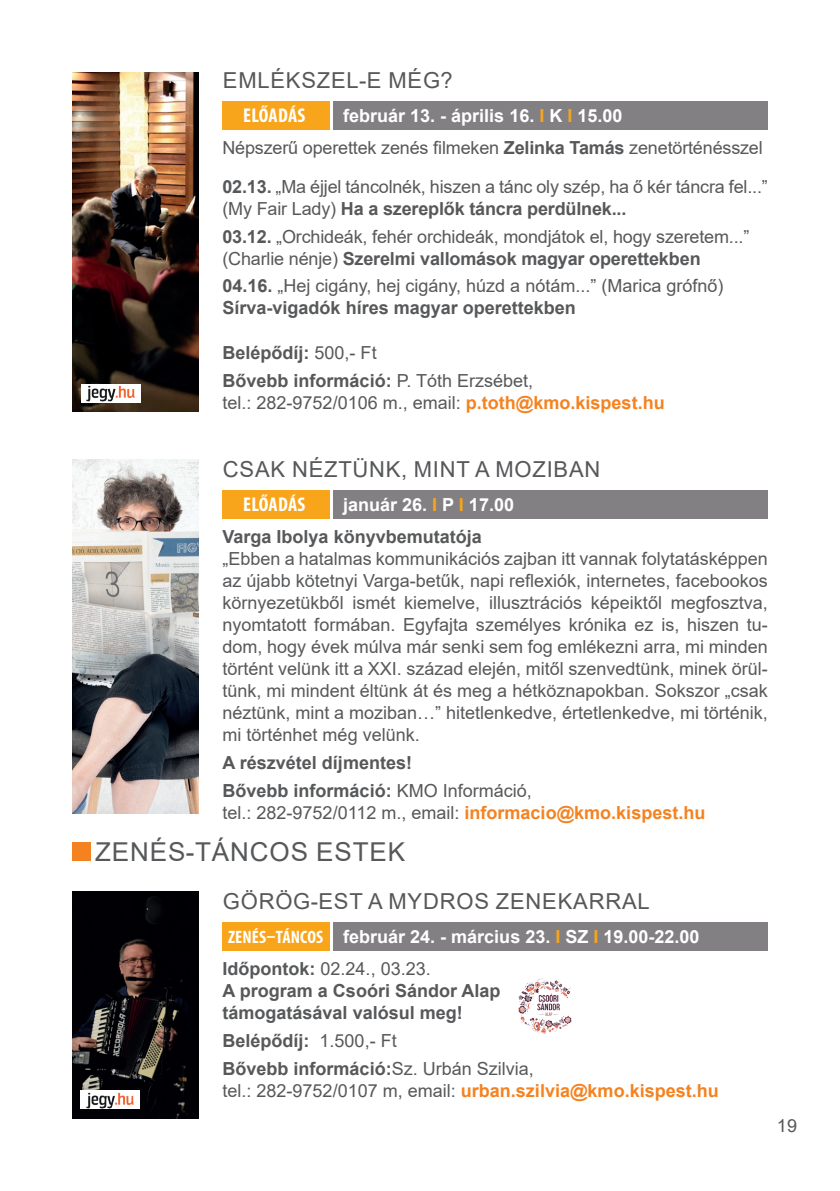
<style>
.page{position:relative;width:840px;height:1191px;background:#fff}
.page>*{position:absolute;margin:0;border:0;box-sizing:border-box;transform-origin:0 0}
.t1{font:26px "Arial";letter-spacing:.035em;color:#57585a}
.t2{font:22px "Arial";letter-spacing:.035em;color:#57585a}
.t3{font:700 condensed 20px "Myriad Pro";letter-spacing:.01em;color:#fff}
.t4{font:18px/22px "Arial";letter-spacing:-.01em;color:#57585a}
.t5{font:700 18px/28px "Arial";color:#57585a}
.t6{font:700 18px "Arial";color:#fff}
.t7{font:700 18px "Arial";color:#f58220}
.s1{color:#f9a51b}
.s2{font-weight:700}
.s3{font-weight:400}
.s4{font-weight:700;color:#f58220}
.s5{font-family:"Myriad Pro";font-stretch:condensed}
.s6{font-weight:400;color:#57585a}
</style>
<div class="page">
<img style="left:72px;top:891px;width:126px;height:227px">
<img style="left:72px;top:72px;width:126px;height:339px">
<div style="left:81px;top:384px;width:59px;height:19px;background:#fff"></div>
<img style="left:86px;top:385px;width:49px;height:17px">
<div style="left:222px;top:101px;width:108px;height:28px;background:#f9a51b"></div>
<div style="left:333px;top:101px;width:434px;height:29px;background:#828082"></div>
<div style="left:222px;top:490px;width:108px;height:29px;background:#f9a51b"></div>
<div style="left:333px;top:490px;width:434px;height:29px;background:#828082"></div>
<img style="left:72px;top:459px;width:126px;height:354px">
<div style="left:72px;top:842px;width:19px;height:19px;background:#f58220"></div>
<div style="left:222px;top:922px;width:108px;height:29px;background:#f9a51b"></div>
<div style="left:333px;top:922px;width:434px;height:28px;background:#828082"></div>
<img style="left:518px;top:978px;width:54px;height:56px">
<div style="left:81px;top:1090px;width:58px;height:19px;background:#fff"></div>
<img style="left:86px;top:1092px;width:48px;height:17px">
<p class="t2" style="left:223px;top:65px;width:231px">EMLÉKSZEL-E MÉG?</p>
<p class="t3" style="left:243px;top:103px;width:64px">ELŐADÁS</p>
<p class="t6" style="left:343px;top:103px;width:281px">február 13. - április 16. <span class="s1">I</span> K <span class="s1">I</span> 15.00</p>
<p class="t4" style="left:222px;top:128px;width:546px;line-height:39px">Népszerű operettek zenés filmeken <span class="s2">Zelinka Tamás</span> zenetörténésszel<br><span class="s2">02.13.</span> „Ma éjjel táncolnék, hiszen a tánc oly szép, ha ő kér táncra fel...”</p>
<p class="t4" style="left:222px;top:195px;width:528px;line-height:27.6px">(My Fair Lady) <span class="s2">Ha a szereplők táncra perdülnek...<br>03.12.</span> „Orchideák, fehér orchideák, mondjátok el, hogy szeretem...”</p>
<p class="t4" style="left:222px;top:244px;width:502px;line-height:27.6px">(Charlie nénje) <span class="s2">Szerelmi vallomások magyar operettekben<br>04.16.</span> „Hej cigány, hej cigány, húzd a nótám...” (Marica grófnő)</p>
<p class="t5" style="left:222px;top:294px;width:355px">Sírva-vigadók híres magyar operettekben</p>
<p class="t5" style="left:222px;top:339px;width:312px">Belépődíj: <span class="s3">500,- Ft<br></span>Bővebb információ: <span class="s3">P. Tóth Erzsébet,</span></p>
<p class="t4" style="left:222px;top:392px;width:443px">tel.: 282-9752/0106 m., email: <span class="s4">p.toth@kmo.kispest.hu</span></p>
<p class="t2" style="left:223px;top:454px;width:379px">CSAK NÉZTÜNK, MINT A MOZIBAN</p>
<p class="t3" style="left:243px;top:492px;width:64px">ELŐADÁS</p>
<p class="t6" style="left:343px;top:492px;width:172px">január 26. <span class="s1">I</span> P <span class="s1">I</span> 17.00</p>
<p class="t5" style="left:222px;top:523px;width:261px">Varga Ibolya könyvbemutatója</p>
<p class="t4" style="left:222px;top:548px;width:546px;text-align:justify">„Ebben a hatalmas kommunikációs zajban itt vannak folytatásképpen az újabb kötetnyi Varga-betűk, napi reflexiók, internetes, facebookos környezetükből ismét kiemelve, illusztrációs képeiktől megfosztva, nyomtatott formában. Egyfajta személyes krónika ez is, hiszen tu&shy;dom, hogy évek múlva már senki sem fog emlékezni arra, mi minden történt velünk itt a XXI. század elején, mitől szenvedtünk, minek örül&shy;tünk, mi mindent éltünk át és meg a hétköznapokban. Sokszor „csak néztünk, mint a moziban…” hitetlenkedve, értetlenkedve, mi történik, mi történhet még velünk.</p>
<p class="t5" style="left:222px;top:749px;width:311px">A részvétel díjmentes!<br>Bővebb információ: <span class="s3">KMO Információ,</span></p>
<p class="t4" style="left:222px;top:802px;width:484px">tel.: 282-9752/0112 m., email: <span class="s4">informacio@kmo.kispest.hu</span></p>
<h1 class="t1" style="left:95px;top:833px;width:311px">ZENÉS-TÁNCOS ESTEK</h1>
<p class="t2" style="left:223px;top:886px;width:428px">GÖRÖG-EST A MYDROS ZENEKARRAL</p>
<p class="t6" style="left:228px;top:924px;width:473px"><span class="s5">ZENÉS–TÁNCOS</span> február 24. - március 23. <span class="s1">I</span> SZ <span class="s1">I</span> 19.00-22.00</p>
<p class="t5" style="left:222px;top:958px;width:279px;line-height:22px">Időpontok: <span class="s3">02.24., 03.23.<br></span>A program a Csoóri Sándor Alap támogatásával valósul meg!</p>
<p class="t5" style="left:222px;top:1027px;width:313px">Belépődíj: <span class="s3">1.500,- Ft<br></span>Bővebb információ:<span class="s3">Sz. Urbán Szilvia,</span></p>
<p class="t7" style="left:222px;top:1078px;width:497px"><span class="s6">tel.: 282-9752/0107 m, email:</span> urban.szilvia@kmo.kispest.hu</p>
<p class="t4" style="left:776px;top:1114px;width:22px">19</p>
</div>
